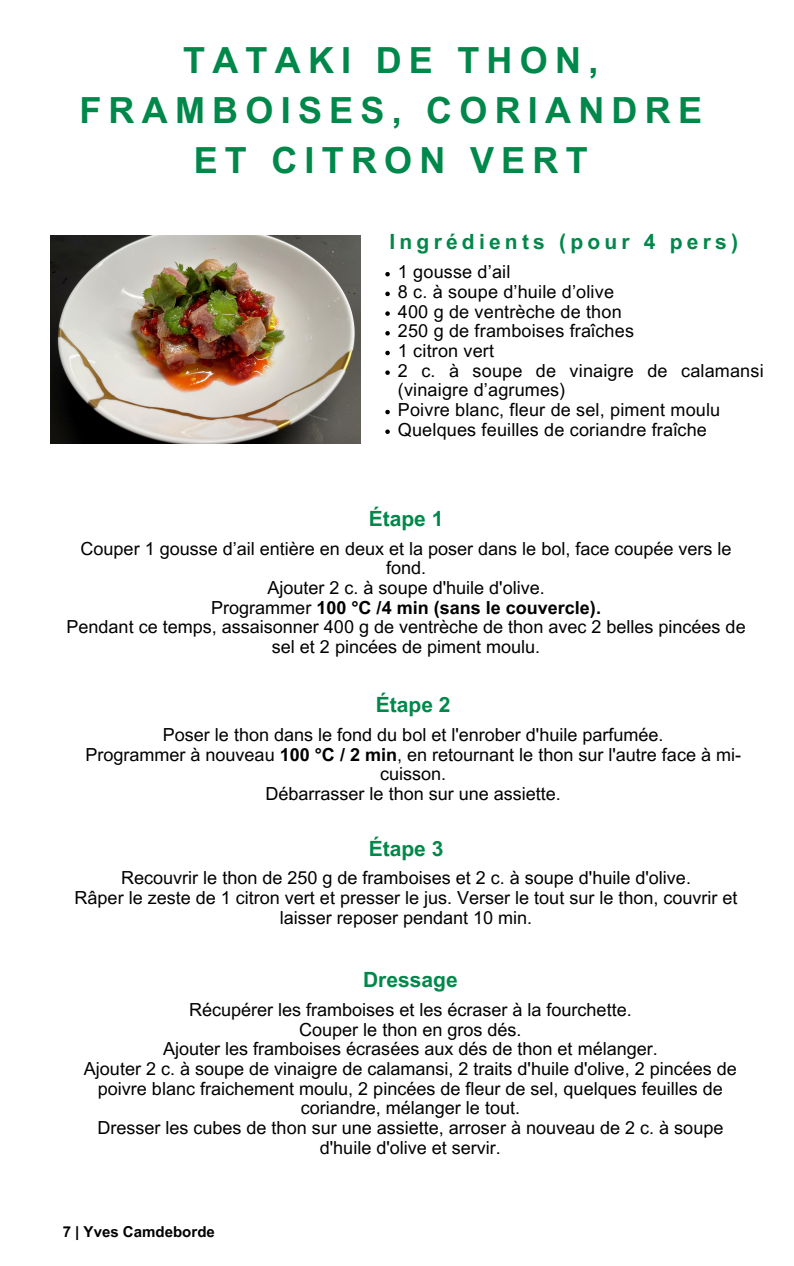
<style>
.page{position:relative;width:794px;height:1266px;background:#fff}
.page>*{position:absolute;margin:0;border:0;box-sizing:border-box;transform-origin:0 0}
.t1{font:700 36px/50.1px "Arial MT Pro";letter-spacing:.2em;color:#00884a;text-align:center}
.t2{font:700 21px "Arial MT Pro";color:#00884a}
.t3{font:700 21px "Arial MT Pro";letter-spacing:.2em;color:#00884a}
.t4{font:18px/19.6px "Arial MT Pro";color:#000;text-align:center}
.t5{font:700 15px "Arial MT Pro";color:#000}
.s1{font-weight:700}
</style>
<div class="page">
<img style="left:51px;top:235px;width:309px;height:208px">
<svg style="left:385px;top:272px;width:4px;height:4px"></svg>
<svg style="left:385px;top:292px;width:4px;height:4px"></svg>
<svg style="left:385px;top:311px;width:4px;height:5px"></svg>
<svg style="left:385px;top:331px;width:4px;height:4px"></svg>
<svg style="left:385px;top:351px;width:4px;height:4px"></svg>
<svg style="left:385px;top:370px;width:4px;height:5px"></svg>
<svg style="left:385px;top:410px;width:4px;height:4px"></svg>
<svg style="left:385px;top:429px;width:4px;height:5px"></svg>
<h3 class="t1" style="left:79px;top:40px;width:624px">TATAKI DE THON,<br>FRAMBOISES, CORIANDRE<br>ET CITRON VERT</h3>
<p class="t3" style="left:389px;top:234px;width:350px">Ingrédients (pour 4 pers)</p>
<h2 class="t4" style="left:397px;top:264px;width:114px">1 gousse d’ail</h2>
<p class="t4" style="left:397px;top:284px;width:217px">8 c. à soupe d’huile d’olive</p>
<p class="t4" style="left:397px;top:304px;width:225px">400 g de ventrèche de thon</p>
<p class="t4" style="left:397px;top:323px;width:237px">250 g de framboises fraîches</p>
<p class="t4" style="left:397px;top:343px;width:98px">1 citron vert</p>
<p class="t4" style="left:397px;top:363px;width:367px;text-align:left">2 c. à soupe de vinaigre de calamansi (vinaigre d’agrumes)</p>
<p class="t4" style="left:397px;top:402px;width:323px">Poivre blanc, fleur de sel, piment moulu</p>
<p class="t4" style="left:397px;top:422px;width:310px">Quelques feuilles de coriandre fraîche</p>
<p class="t2" style="left:368px;top:511px;width:76px">Étape 1</p>
<h2 class="t4" style="left:66px;top:541px;width:680px">Couper 1 gousse d’ail entière en deux et la poser dans le bol, face coupée vers le fond.<br>Ajouter 2 c. à soupe d'huile d'olive.<br>Programmer <span class="s1">100 °C /4 min (sans le couvercle).<br></span>Pendant ce temps, assaisonner 400 g de ventrèche de thon avec 2 belles pincées de sel et 2 pincées de piment moulu.</h2>
<h3 class="t2" style="left:375px;top:697px;width:76px">Étape 2</h3>
<h2 class="t4" style="left:85px;top:727px;width:656px">Poser le thon dans le fond du bol et l'enrober d'huile parfumée.<br>Programmer à nouveau <span class="s1">100 °C / 2 min</span>, en retournant le thon sur l'autre face à mi&shy;cuisson.<br>Débarrasser le thon sur une assiette.</h2>
<h2 class="t2" style="left:368px;top:840px;width:76px">Étape 3</h2>
<h3 class="t4" style="left:75px;top:870px;width:664px">Recouvrir le thon de 250 g de framboises et 2 c. à soupe d'huile d'olive.<br>Râper le zeste de 1 citron vert et presser le jus. Verser le tout sur le thon, couvrir et laisser reposer pendant 10 min.</h3>
<h3 class="t2" style="left:363px;top:972px;width:96px">Dressage</h3>
<h2 class="t4" style="left:84px;top:1002px;width:654px">Récupérer les framboises et les écraser à la fourchette.<br>Couper le thon en gros dés.<br>Ajouter les framboises écrasées aux dés de thon et mélanger.<br>Ajouter 2 c. à soupe de vinaigre de calamansi, 2 traits d'huile d'olive, 2 pincées de poivre blanc fraichement moulu, 2 pincées de fleur de sel, quelques feuilles de coriandre, mélanger le tout.<br>Dresser les cubes de thon sur une assiette, arroser à nouveau de 2 c. à soupe d'huile d'olive et servir.</h2>
<p class="t5" style="left:63px;top:1225px;width:154px">7 | Yves Camdeborde</p>
</div>
